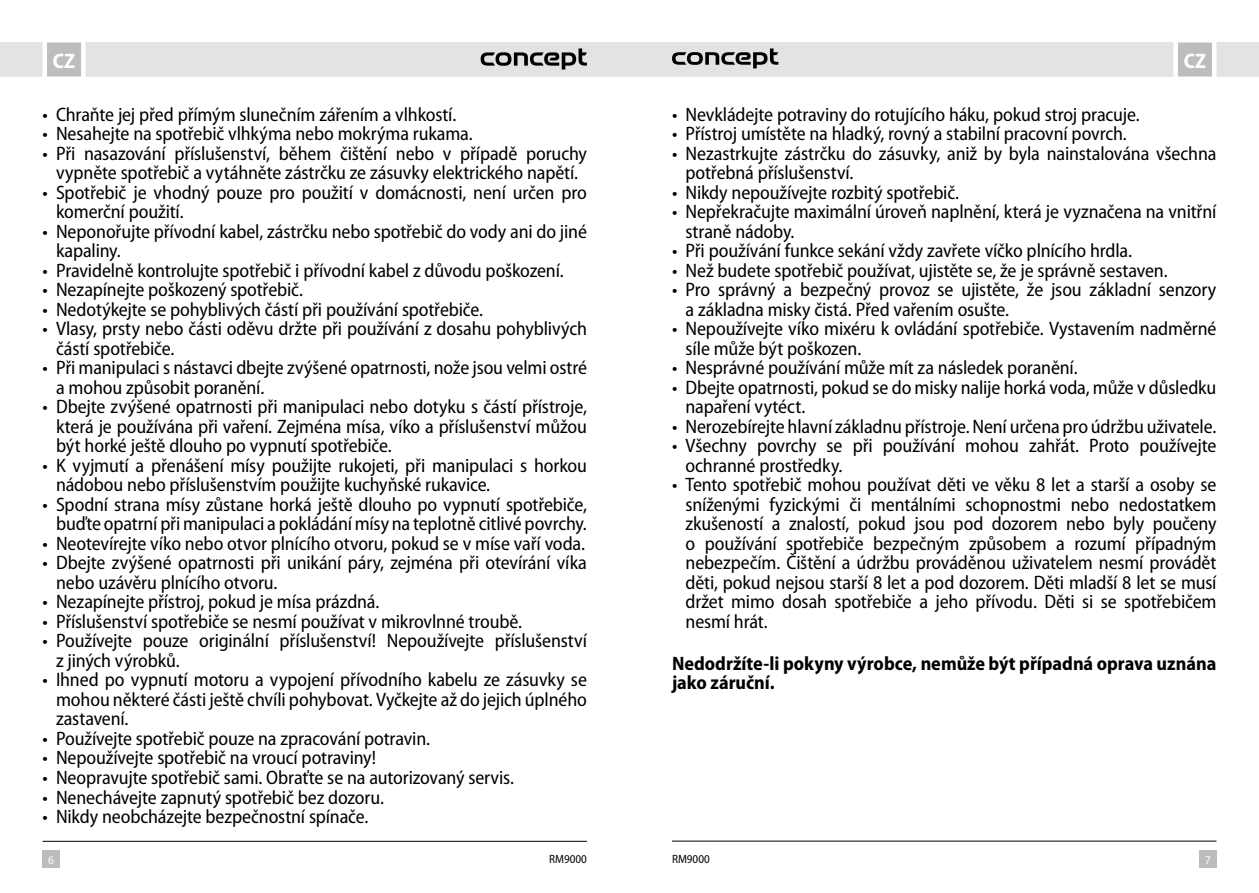
<style>
.page{position:relative;width:1259px;height:893px;background:#fff}
.page>*{position:absolute;margin:0;border:0;box-sizing:border-box;transform-origin:0 0}
.t1{font:700 semi-condensed 21px "Myriad Pro";color:#fff}
.t2{font:semi-condensed 19.5px/19.5px "Myriad Pro";letter-spacing:-.01em;color:#000}
.Odrážky-moje_norm{font:700 semi-condensed 19.5px/19.5px "Myriad Pro";color:#000}
.t3{font:semi-condensed 12px "Myriad Pro";color:#000}
.t4{font:semi-condensed 12px "Myriad Pro";color:#fff}
</style>
<div class="page">
<div style="left:629px;top:43px;width:630px;height:34px;background:#e3e3e3"></div>
<div style="left:0;top:43px;width:629px;height:34px;background:#e3e3e3"></div>
<div style="left:43px;top:850px;width:17px;height:17px;background:#bdbdbd"></div>
<div style="left:1199px;top:850px;width:17px;height:17px;background:#bdbdbd"></div>
<svg style="left:1171px;top:42px;width:47px;height:35px;background:#cecece"></svg>
<svg style="left:40px;top:42px;width:48px;height:35px;background:#cecece"></svg>
<hr style="left:672px;top:841px;width:544px;height:1px;background:#000">
<hr style="left:43px;top:841px;width:544px;height:1px;background:#000">
<svg style="left:672px;top:48px;width:106px;height:20px"></svg>
<svg style="left:480px;top:48px;width:107px;height:22px"></svg>
<p class="t1" style="left:53px;top:50px;width:24px">CZ</p>
<p class="t1" style="left:1183px;top:50px;width:24px">CZ</p>
<p class="t2" style="left:43px;top:105px;width:415px">• Chraňte jej před přímým slunečním zářením a vlhkostí.</p>
<p class="t2" style="left:43px;top:125px;width:432px">• Nesahejte na spotřebič vlhkýma nebo mokrýma rukama.</p>
<p class="t2" style="left:43px;top:144px;width:546px;text-align:center">• Při nasazování příslušenství, během čištění nebo v případě poruchy vypněte spotřebič a vytáhněte zástrčku ze zásuvky elektrického napětí.</p>
<p class="t2" style="left:56px;top:183px;width:532px;text-indent:-14px">• Spotřebič je vhodný pouze pro použití v domácnosti, není určen pro komerční použití.</p>
<p class="t2" style="left:56px;top:222px;width:532px;text-indent:-14px">• Neponořujte přívodní kabel, zástrčku nebo spotřebič do vody ani do jiné kapaliny.</p>
<p class="t2" style="left:43px;top:261px;width:523px">• Pravidelně kontrolujte spotřebič i přívodní kabel z důvodu poškození.</p>
<p class="t2" style="left:43px;top:281px;width:262px">• Nezapínejte poškozený spotřebič.</p>
<p class="t2" style="left:43px;top:300px;width:442px">• Nedotýkejte se pohyblivých částí při používání spotřebiče.</p>
<p class="t2" style="left:56px;top:320px;width:532px;text-indent:-14px">• Vlasy, prsty nebo části oděvu držte při používání z dosahu pohyblivých částí spotřebiče.</p>
<p class="t2" style="left:56px;top:359px;width:532px;text-indent:-14px">• Při manipulaci s nástavci dbejte zvýšené opatrnosti, nože jsou velmi ostré a mohou způsobit poranění.</p>
<p class="t2" style="left:56px;top:398px;width:532px;text-align:justify;text-indent:-14px">• Dbejte zvýšené opatrnosti při manipulaci nebo dotyku s částí přístroje, která je používána při vaření. Zejména mísa, víko a příslušenství můžou být horké ještě dlouho po vypnutí spotřebiče.</p>
<p class="t2" style="left:56px;top:456px;width:532px;text-indent:-14px">• K vyjmutí a přenášení mísy použijte rukojeti, při manipulaci s horkou nádobou nebo příslušenstvím použijte kuchyňské rukavice.</p>
<p class="t2" style="left:43px;top:495px;width:546px;text-align:right">• Spodní strana mísy zůstane horká ještě dlouho po vypnutí spotřebiče, buďte opatrní při manipulaci a pokládání mísy na teplotně citlivé povrchy.</p>
<p class="t2" style="left:43px;top:534px;width:544px">• Neotevírejte víko nebo otvor plnícího otvoru, pokud se v míse vaří voda.</p>
<p class="t2" style="left:56px;top:554px;width:532px;text-indent:-14px">• Dbejte zvýšené opatrnosti při unikání páry, zejména při otevírání víka nebo uzávěru plnícího otvoru.</p>
<p class="t2" style="left:43px;top:593px;width:338px">• Nezapínejte přístroj, pokud je mísa prázdná.</p>
<p class="t2" style="left:43px;top:612px;width:481px">• Příslušenství spotřebiče se nesmí používat v mikrovlnné troubě.</p>
<p class="t2" style="left:56px;top:632px;width:532px;text-indent:-14px">• Používejte pouze originální příslušenství! Nepoužívejte příslušenství z jiných výrobků.</p>
<p class="t2" style="left:56px;top:671px;width:532px;text-align:justify;text-indent:-14px">• Ihned po vypnutí motoru a vypojení přívodního kabelu ze zásuvky se mohou některé části ještě chvíli pohybovat. Vyčkejte až do jejich úplného zastavení.</p>
<p class="t2" style="left:43px;top:729px;width:389px">• Používejte spotřebič pouze na zpracování potravin.</p>
<p class="t2" style="left:43px;top:749px;width:335px">• Nepoužívejte spotřebič na vroucí potraviny!</p>
<p class="t2" style="left:43px;top:768px;width:473px">• Neopravujte spotřebič sami. Obraťte se na autorizovaný servis.</p>
<p class="t2" style="left:43px;top:788px;width:343px">• Nenechávejte zapnutý spotřebič bez dozoru.</p>
<p class="t2" style="left:43px;top:807px;width:327px">• Nikdy neobcházejte bezpečnostní spínače.</p>
<p class="t2" style="left:672px;top:105px;width:469px">• Nevkládejte potraviny do rotujícího háku, pokud stroj pracuje.</p>
<p class="t2" style="left:672px;top:125px;width:456px">• Přístroj umístěte na hladký, rovný a stabilní pracovní povrch.</p>
<p class="t2" style="left:685px;top:144px;width:532px;text-indent:-14px">• Nezastrkujte zástrčku do zásuvky, aniž by byla nainstalována všechna potřebná příslušenství.</p>
<p class="t2" style="left:672px;top:183px;width:289px">• Nikdy nepoužívejte rozbitý spotřebič.</p>
<p class="t2" style="left:685px;top:203px;width:532px;text-indent:-14px">• Nepřekračujte maximální úroveň naplnění, která je vyznačena na vnitřní straně nádoby.</p>
<p class="t2" style="left:672px;top:242px;width:461px">• Při používání funkce sekání vždy zavřete víčko plnícího hrdla.</p>
<p class="t2" style="left:672px;top:261px;width:497px">• Než budete spotřebič používat, ujistěte se, že je správně sestaven.</p>
<p class="t2" style="left:685px;top:281px;width:532px;text-indent:-14px">• Pro správný a bezpečný provoz se ujistěte, že jsou základní senzory a základna misky čistá. Před vařením osušte.</p>
<p class="t2" style="left:685px;top:320px;width:532px;text-indent:-14px">• Nepoužívejte víko mixéru k ovládání spotřebiče. Vystavením nadměrné síle může být poškozen.</p>
<p class="t2" style="left:672px;top:359px;width:407px">• Nesprávné používání může mít za následek poranění.</p>
<p class="t2" style="left:685px;top:378px;width:532px;text-indent:-14px">• Dbejte opatrnosti, pokud se do misky nalije horká voda, může v důsledku napaření vytéct.</p>
<p class="t2" style="left:672px;top:417px;width:546px">• Nerozebírejte hlavní základnu přístroje. Není určena pro údržbu uživatele.</p>
<p class="t2" style="left:685px;top:437px;width:532px;text-indent:-14px">• Všechny povrchy se při používání mohou zahřát. Proto používejte ochranné prostředky.</p>
<p class="t2" style="left:685px;top:476px;width:532px;text-align:justify;text-indent:-14px">• Tento spotřebič mohou používat děti ve věku 8 let a starší a osoby se sníženými fyzickými či mentálními schopnostmi nebo nedostatkem zkušeností a znalostí, pokud jsou pod dozorem nebo byly poučeny o používání spotřebiče bezpečným způsobem a rozumí případným nebezpečím. Čištění a údržbu prováděnou uživatelem nesmí provádět děti, pokud nejsou starší 8 let a pod dozorem. Děti mladší 8 let se musí držet mimo dosah spotřebiče a jeho přívodu. Děti si se spotřebičem nesmí hrát.</p>
<p class="Odrážky-moje_norm" style="left:672px;top:654px;width:546px">Nedodržíte-li pokyny výrobce, nemůže být případná oprava uznána jako záruční.</p>
<p class="t4" style="left:48px;top:853px;width:7px">6</p>
<p class="t3" style="left:549px;top:852px;width:39px">RM9000</p>
<p class="t3" style="left:672px;top:852px;width:39px">RM9000</p>
<p class="t4" style="left:1205px;top:853px;width:7px">7</p>
</div>
